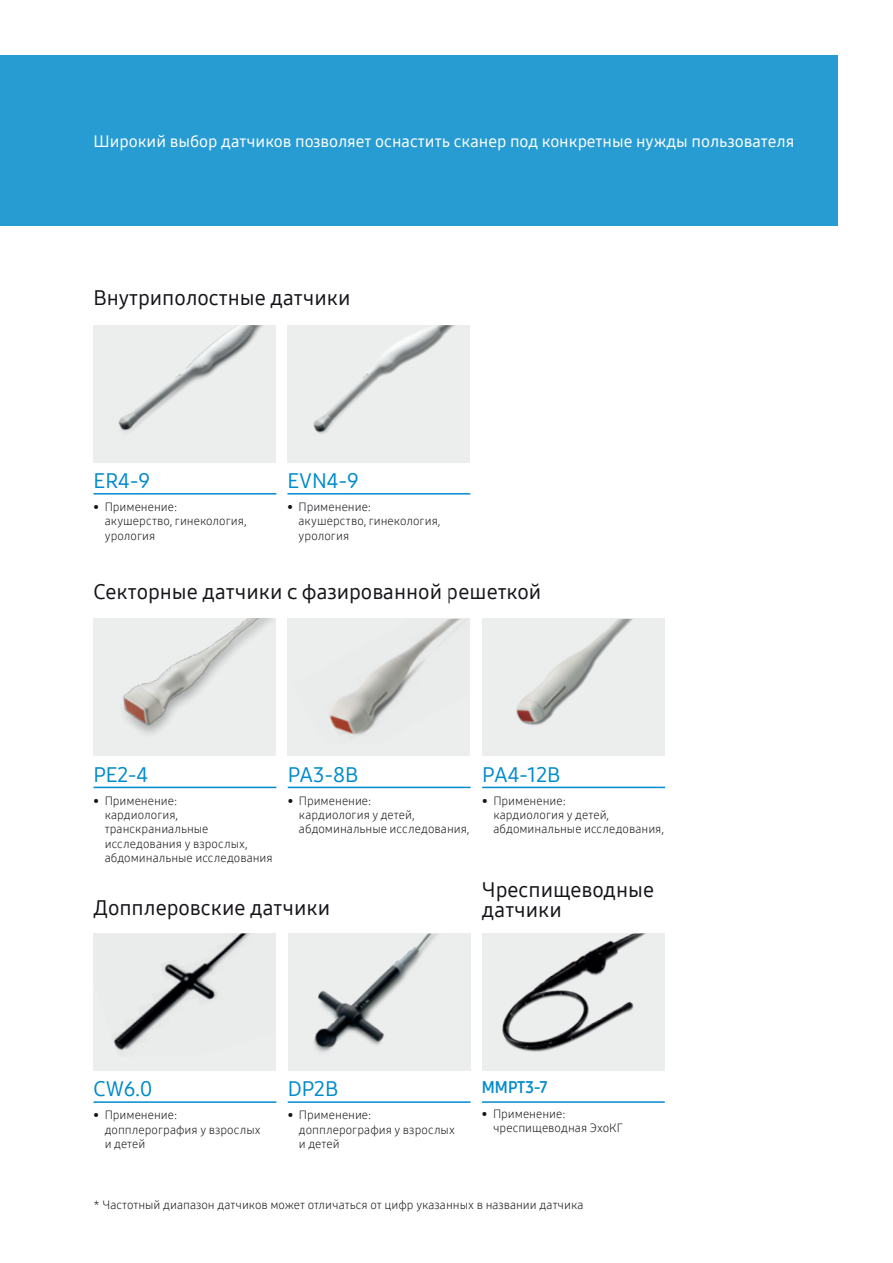
<style>
.page{position:relative;width:893px;height:1263px;background:#fff}
.page>*{position:absolute;margin:0;border:0;box-sizing:border-box;transform-origin:0 0}
.t1{font:21px/19.5px "Samsung One 500";color:#171419}
.t2{font:21px "Samsung One 500";color:#008bcc}
.t3{font:16.5px "Samsung One 500";color:#fff}
.t4{font:16.5px "Samsung One 700";color:#008bcc;scale:.95 1}
.t5{font:12px/14.4px "Samsung One 300";letter-spacing:.005em;color:#171419}
</style>
<div class="page">
<div style="left:94px;top:933px;width:182px;height:138px;background:#eceded"></div>
<div style="left:288px;top:933px;width:183px;height:138px;background:#eceded"></div>
<hr style="left:94px;top:1101px;width:182px;height:2px;background:#008bcc">
<hr style="left:288px;top:1101px;width:183px;height:2px;background:#008bcc">
<img style="left:113px;top:933px;width:137px;height:118px">
<img style="left:314px;top:933px;width:124px;height:119px">
<div style="left:94px;top:619px;width:182px;height:137px;background:#eceded"></div>
<hr style="left:94px;top:787px;width:182px;height:1px;background:#008bcc">
<hr style="left:288px;top:787px;width:183px;height:1px;background:#008bcc">
<div style="left:94px;top:325px;width:182px;height:137px;background:#eceded"></div>
<div style="left:287px;top:325px;width:183px;height:137px;background:#eceded"></div>
<hr style="left:94px;top:493px;width:182px;height:2px;background:#008bcc">
<hr style="left:287px;top:493px;width:183px;height:2px;background:#008bcc">
<img style="left:118px;top:325px;width:145px;height:106px">
<img style="left:313px;top:325px;width:142px;height:109px">
<img style="left:123px;top:619px;width:149px;height:115px">
<div style="left:0;top:55px;width:838px;height:170px;background:#279cd3"></div>
<div style="left:287px;top:619px;width:183px;height:137px;background:#eceded"></div>
<img style="left:329px;top:619px;width:132px;height:116px">
<div style="left:482px;top:619px;width:183px;height:137px;background:#eceded"></div>
<img style="left:516px;top:619px;width:117px;height:106px">
<hr style="left:482px;top:787px;width:183px;height:1px;background:#008bcc">
<hr style="left:482px;top:1101px;width:183px;height:2px;background:#008bcc">
<div style="left:482px;top:933px;width:183px;height:137px;background:#eceded"></div>
<img style="left:502px;top:933px;width:145px;height:119px">
<h2 class="t3" style="left:94px;top:130px;width:702px">Широкий выбор датчиков позволяет оснастить сканер под конкретные нужды пользователя</h2>
<h1 class="t1" style="left:94px;top:288px;width:259px">Внутриполостные датчики</h1>
<h1 class="t2" style="left:94px;top:466px;width:58px">ER4-9</h1>
<p class="t5" style="left:105px;top:499px;width:143px;text-indent:-11px">• Применение: акушерство, гинекология, урология</p>
<h1 class="t2" style="left:287px;top:466px;width:73px">EVN4-9</h1>
<p class="t5" style="left:299px;top:499px;width:143px;text-indent:-11px">• Применение: акушерство, гинекология, урология</p>
<h1 class="t1" style="left:94px;top:581px;width:449px">Секторные датчики с фазированной решеткой</h1>
<h1 class="t2" style="left:94px;top:760px;width:56px">PE2-4</h1>
<p class="t5" style="left:105px;top:793px;width:170px;text-indent:-11px">• Применение:<br>кардиология, транскраниальные исследования у взрослых, абдоминальные исследования</p>
<h1 class="t2" style="left:288px;top:760px;width:72px">PA3-8B</h1>
<p class="t5" style="left:299px;top:793px;width:172px;text-indent:-11px">• Применение:<br>кардиология у детей, абдоминальные исследования,</p>
<h1 class="t1" style="left:94px;top:898px;width:238px">Допплеровские датчики</h1>
<h1 class="t2" style="left:482px;top:760px;width:80px">PA4-12B</h1>
<p class="t5" style="left:493px;top:793px;width:172px;text-indent:-11px">• Применение:<br>кардиология у детей, абдоминальные исследования,</p>
<h1 class="t1" style="left:482px;top:880px;width:174px">Чреспищеводные датчики</h1>
<h1 class="t2" style="left:94px;top:1075px;width:61px">CW6.0</h1>
<p class="t5" style="left:105px;top:1108px;width:157px;text-indent:-11px">• Применение: допплерография у взрослых и детей</p>
<h1 class="t2" style="left:288px;top:1075px;width:52px">DP2B</h1>
<p class="t5" style="left:299px;top:1108px;width:157px;text-indent:-11px">• Применение: допплерография у взрослых и детей</p>
<h2 class="t4" style="left:482px;top:1076px;width:71px">MMPT3-7</h2>
<p class="t5" style="left:493px;top:1106px;width:131px;text-indent:-11px">• Применение: чреспищеводная ЭхоКГ</p>
<p class="t5" style="left:94px;top:1197px;width:491px">* Частотный диапазон датчиков может отличаться от цифр указанных в названии датчика</p>
</div>
